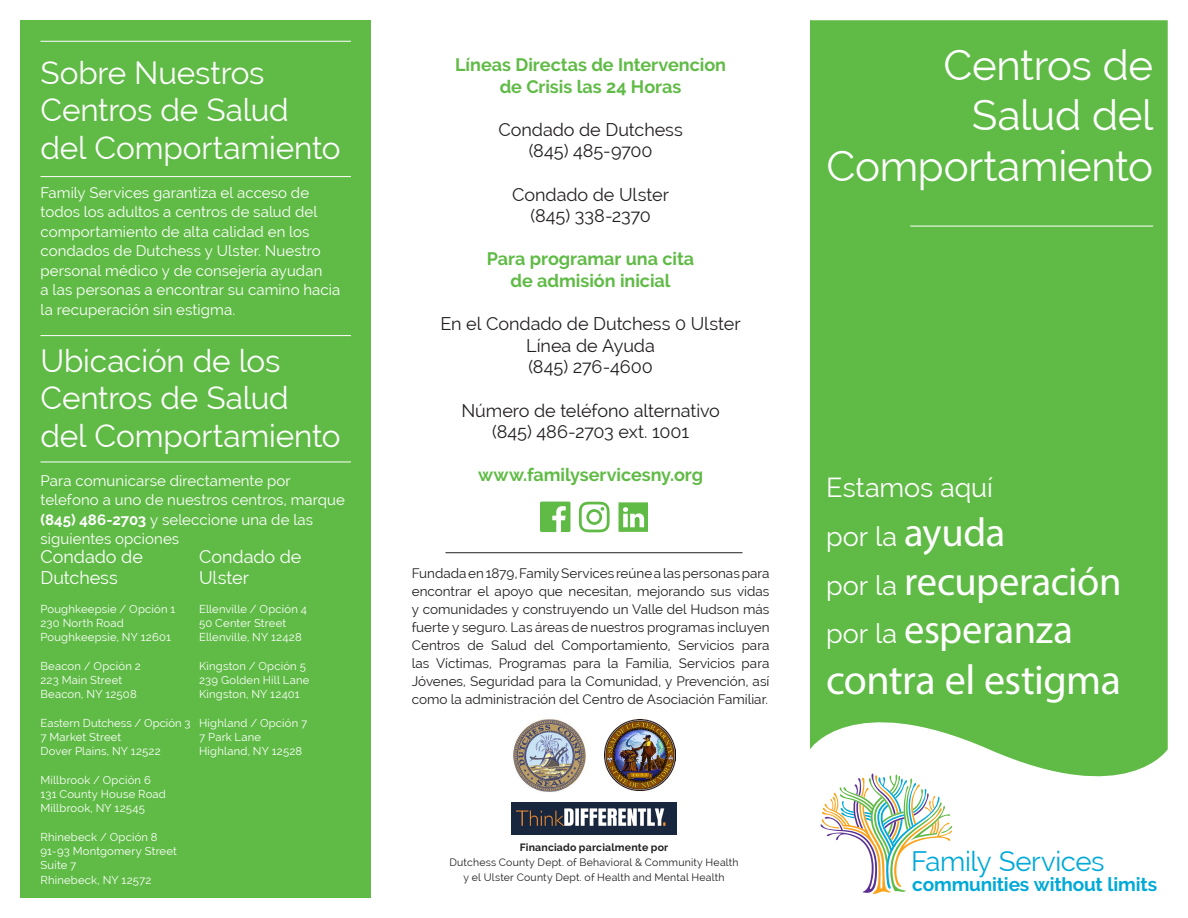
<style>
.page{position:relative;width:1188px;height:918px;background:#fff}
.page>*{position:absolute;margin:0;border:0;box-sizing:border-box;transform-origin:0 0}
.t1{font:42px/50.4px "Raleway";letter-spacing:-.005em;color:#fff;text-align:right}
.t2{font:42px "Myriad Pro";letter-spacing:-.015em;color:#fff}
.t3{font:40.5px "Myriad Pro";letter-spacing:-.01em;color:#fff}
.t4{font:31.5px/37.5px "Raleway";letter-spacing:-.005em;color:#fff}
.t5{font:27.6px "Raleway";letter-spacing:-.015em;color:#00a9d8}
.t6{font:27px "Raleway";letter-spacing:-.005em;color:#fff}
.t7{font:700 19.05px "Raleway";letter-spacing:-.01em;color:#00a9d8}
.t8{font:18px "Raleway";letter-spacing:-.005em;color:#231f20}
.t9{font:700 18px "Raleway";color:#60bb46}
.t10{font:18px/21px "Raleway";letter-spacing:-.005em;color:#fff}
.t11{font:15px/19.5px "Raleway";letter-spacing:.005em;color:#fff}
.t12{font:13.5px/18px "Raleway";color:#231f20;text-align:justify}
.t13{font:11.25px/14.2px "Raleway";letter-spacing:.015em;color:#fff}
.t14{font:10.5px/15px "Raleway";letter-spacing:.02em;color:#231f20;text-align:center}
.t15{font:700 10.5px "Raleway";letter-spacing:.02em;color:#231f20}
.s1{font-weight:700}
.s2{font-family:"Myriad Pro";font-size:40.5px}
.s3{font-family:"Raleway";font-size:27px}
</style>
<div class="page">
<div style="left:810px;top:20px;width:358px;height:757px;background:#60bb46"></div>
<div style="left:20px;top:20px;width:351px;height:878px;background:#60bb46"></div>
<svg style="left:820px;top:774px;width:132px;height:120px"></svg>
<hr style="left:910px;top:226px;width:243px;height:1px;background:#fff">
<hr style="left:40px;top:41px;width:311px;height:1px;background:#fff">
<hr style="left:40px;top:176px;width:311px;height:1px;background:#fff">
<hr style="left:40px;top:335px;width:311px;height:1px;background:#fff">
<hr style="left:40px;top:462px;width:311px;height:1px;background:#fff">
<hr style="left:446px;top:552px;width:296px;height:1px;background:#231f20">
<img style="left:605px;top:720px;width:71px;height:71px">
<img style="left:513px;top:719px;width:73px;height:73px">
<img style="left:512px;top:803px;width:164px;height:32px">
<svg style="left:540px;top:502px;width:30px;height:30px"></svg>
<svg style="left:579px;top:502px;width:31px;height:30px"></svg>
<svg style="left:619px;top:502px;width:29px;height:30px"></svg>
<p class="t4" style="left:40px;top:54px;width:302px">Sobre Nuestros<br>Centros de Salud del Comportamiento</p>
<p class="t11" style="left:40px;top:183px;width:301px">Family Services garantiza el acceso de todos los adultos a centros de salud del comportamiento de alta calidad en los condados de Dutchess y Ulster. Nuestro personal médico y de consejería ayudan<br>a las personas a encontrar su camino hacia la recuperación sin estigma.</p>
<p class="t4" style="left:40px;top:342px;width:302px">Ubicación de los<br>Centros de Salud del Comportamiento</p>
<p class="t11" style="left:40px;top:471px;width:306px">Para comunicarse directamente por telefono a uno de nuestros centros, marque <span class="s1">(845) 486-2703</span> y seleccione una de las siguientes opciones</p>
<p class="t10" style="left:40px;top:547px;width:104px">Condado de<br>Dutchess</p>
<p class="t13" style="left:40px;top:602px;width:136px">Poughkeepsie / Opción 1</p>
<p class="t13" style="left:40px;top:616px;width:85px">230 North Road</p>
<p class="t13" style="left:40px;top:630px;width:132px">Poughkeepsie, NY 12601</p>
<p class="t13" style="left:40px;top:659px;width:102px">Beacon / Opción 2</p>
<p class="t13" style="left:40px;top:673px;width:83px">223 Main Street</p>
<p class="t13" style="left:40px;top:687px;width:98px">Beacon, NY 12508</p>
<p class="t13" style="left:40px;top:716px;width:151px">Eastern Dutchess / Opción 3</p>
<p class="t13" style="left:40px;top:730px;width:82px">7 Market Street</p>
<p class="t13" style="left:40px;top:744px;width:122px">Dover Plains, NY 12522</p>
<p class="t13" style="left:40px;top:773px;width:112px">Millbrook / Opción 6</p>
<p class="t13" style="left:40px;top:787px;width:127px">131 County House Road</p>
<p class="t13" style="left:40px;top:801px;width:106px">Millbrook, NY 12545</p>
<p class="t13" style="left:40px;top:830px;width:119px">Rhinebeck / Opción 8</p>
<p class="t13" style="left:40px;top:844px;width:138px">91-93 Montgomery Street<br>Suite 7</p>
<p class="t13" style="left:40px;top:873px;width:112px">Rhinebeck, NY 12572</p>
<p class="t10" style="left:199px;top:547px;width:104px">Condado de<br>Ulster</p>
<p class="t13" style="left:199px;top:602px;width:109px">Ellenville / Opción 4</p>
<p class="t13" style="left:199px;top:616px;width:88px">50 Center Street</p>
<p class="t13" style="left:199px;top:630px;width:104px">Ellenville, NY 12428</p>
<p class="t13" style="left:199px;top:659px;width:108px">Kingston / Opción 5</p>
<p class="t13" style="left:199px;top:673px;width:112px">239 Golden Hill Lane</p>
<p class="t13" style="left:199px;top:687px;width:102px">Kingston, NY 12401</p>
<p class="t13" style="left:199px;top:716px;width:110px">Highland / Opción 7</p>
<p class="t13" style="left:199px;top:730px;width:64px">7 Park Lane</p>
<p class="t13" style="left:199px;top:744px;width:105px">Highland, NY 12528</p>
<p class="t9" style="left:455px;top:54px;width:272px">Líneas Directas de Intervencion</p>
<p class="t9" style="left:500px;top:76px;width:183px">de Crisis las 24 Horas</p>
<p class="t8" style="left:498px;top:119px;width:186px">Condado de Dutchess</p>
<p class="t8" style="left:529px;top:141px;width:125px">(845) 485-9700</p>
<p class="t8" style="left:512px;top:184px;width:158px">Condado de Ulster</p>
<p class="t8" style="left:530px;top:205px;width:122px">(845) 338-2370</p>
<p class="t9" style="left:487px;top:249px;width:209px">Para programar una cita</p>
<p class="t9" style="left:511px;top:270px;width:161px">de admisión inicial</p>
<p class="t8" style="left:441px;top:313px;width:302px">En el Condado de Dutchess 0 Ulster</p>
<p class="t8" style="left:526px;top:335px;width:130px">Línea de Ayuda</p>
<p class="t8" style="left:528px;top:357px;width:126px">(845) 276-4600</p>
<p class="t8" style="left:461px;top:400px;width:260px">Número de teléfono alternativo</p>
<p class="t8" style="left:492px;top:421px;width:198px">(845) 486-2703 ext. 1001</p>
<p class="t9" style="left:478px;top:465px;width:227px">www.familyservicesny.org</p>
<p class="t12" style="left:412px;top:565px;width:359px">Fundada en 1879, Family Services reúne a las personas para encontrar el apoyo que necesitan, mejorando sus vidas y comunidades y construyendo un Valle del Hudson más fuerte y seguro. Las áreas de nuestros programas incluyen Centros de Salud del Comportamiento, Servicios para las Víctimas, Programas para la Familia, Servicios para Jóvenes, Seguridad para la Comunidad, y Prevención, así como la administración del Centro de Asociación Familiar.</p>
<p class="t15" style="left:520px;top:842px;width:150px">Financiado parcialmente por</p>
<p class="t14" style="left:449px;top:855px;width:291px">Dutchess County Dept. of Behavioral &amp; Community Health y el Ulster County Dept. of Health and Mental Health</p>
<p class="t1" style="left:826px;top:40px;width:328px">Centros de<br>Salud del<br>Comportamiento</p>
<p class="t6" style="left:826px;top:472px;width:168px">Estamos aquí</p>
<p class="t6" style="left:826px;top:521px;width:180px">por la <span class="s2">ayuda</span></p>
<p class="t3" style="left:826px;top:556px;width:297px"><span class="s3">por la</span> recuperación</p>
<p class="t3" style="left:826px;top:605px;width:248px"><span class="s3">por la</span> esperanza</p>
<p class="t2" style="left:826px;top:654px;width:296px">contra el estigma</p>
<p class="t5" style="left:911px;top:846px;width:195px">Family Services</p>
<p class="t7" style="left:912px;top:874px;width:246px">communities without limits</p>
</div>
